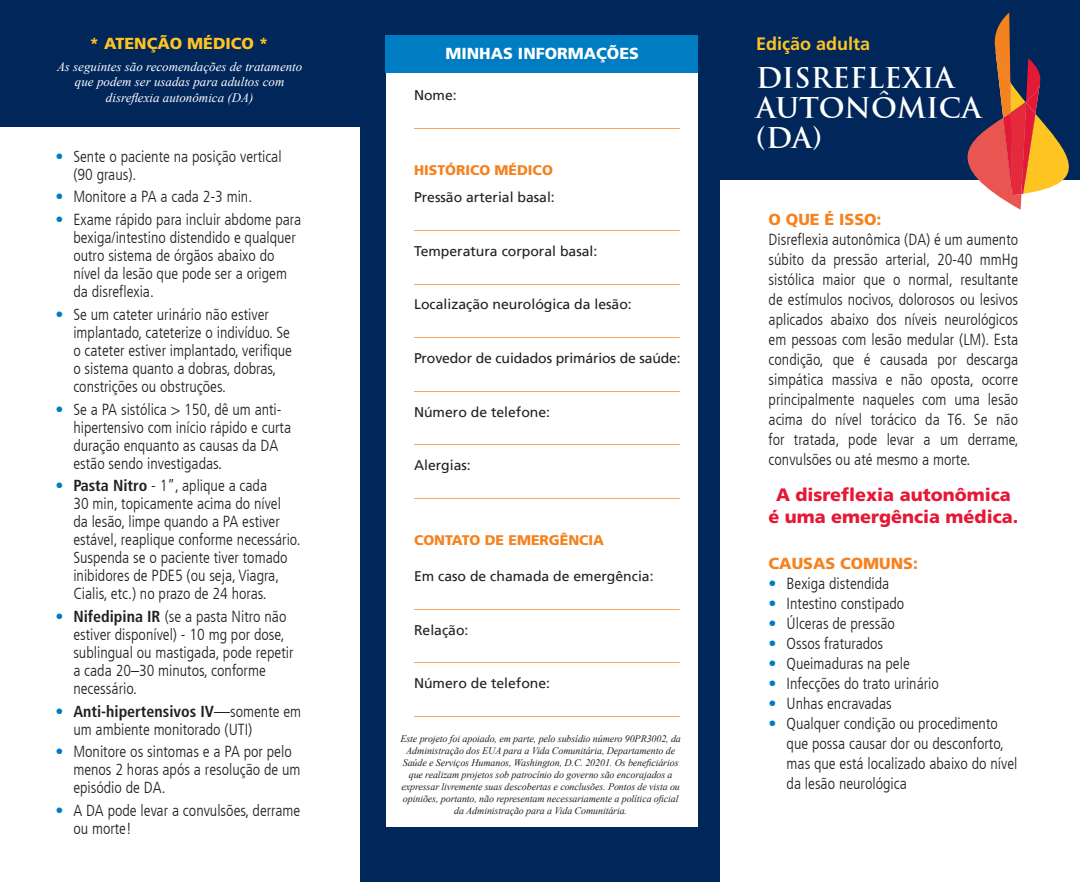
<style>
.page{position:relative;width:1080px;height:882px;background:#fff}
.page>*{position:absolute;margin:0;border:0;box-sizing:border-box;transform-origin:0 0}
.t1{font:700 28px "Trajan";color:#fff}
.t2{font:900 18px/21.6px "Frutiger";color:#e51836;text-align:center}
.t3{font:700 18px "Frutiger";color:#fec422}
.t4{font:300 condensed 16px/18px "Frutiger LT";color:#231f20}
.t5{font:900 16px "Frutiger";color:#f58220}
.t6{font:900 16px "Frutiger";color:#fff}
.t7{font:900 16px "Frutiger";color:#fec422}
.t8{font:14px "Frutiger LT";color:#f58220}
.t9{font:14px "Frutiger LT";color:#231f20}
.t10{font:900 14px "Frutiger";color:#f58220}
.t11{font:italic 13px/15.6px "Times New Roman";color:#fff;text-align:center}
.t12{font:italic 10px/12px "Times New Roman";letter-spacing:-.01em;color:#231f20;text-align:center}
.s1{color:#007cc2}
.s2{font-family:"Frutiger";font-weight:700}
</style>
<div class="page">
<div style="left:0;top:0;width:364px;height:127px;background:#00265a"></div>
<div style="left:360px;top:0;width:360px;height:882px;background:#00265a"></div>
<div style="left:386px;top:35px;width:312px;height:792px;background:#fff"></div>
<div style="left:386px;top:35px;width:312px;height:37px;background:#007cc2"></div>
<div style="left:710px;top:0;width:370px;height:179px;background:#00265a"></div>
<svg style="left:968px;top:12px;width:101px;height:198px"></svg>
<p class="t7" style="left:90px;top:34px;width:180px">* ATENÇÃO MÉDICO *</p>
<p class="t11" style="left:57px;top:58px;width:247px">As seguintes são recomendações de tratamento que podem ser usadas para adultos com disreflexia autonômica (DA)</p>
<p class="t4" style="left:73px;top:147px;width:210px;text-indent:-18px"><span class="s1">•</span> Sente o paciente na posição vertical (90 graus).</p>
<p class="t4" style="left:55px;top:188px;width:198px"><span class="s1">•</span> Monitore a PA a cada 2-3 min.</p>
<p class="t4" style="left:73px;top:211px;width:229px;text-indent:-18px"><span class="s1">•</span> Exame rápido para incluir abdome para bexiga/intestino distendido e qualquer outro sistema de órgãos abaixo do nível da lesão que pode ser a origem da disreflexia.</p>
<p class="t4" style="left:73px;top:306px;width:220px;text-indent:-18px"><span class="s1">•</span> Se um cateter urinário não estiver implantado, cateterize o indivíduo. Se o cateter estiver implantado, verifique o sistema quanto a dobras, dobras, constrições ou obstruções.</p>
<p class="t4" style="left:73px;top:400px;width:219px;text-indent:-18px"><span class="s1">•</span> Se a PA sistólica &gt; 150, dê um anti&shy;hipertensivo com início rápido e curta duração enquanto as causas da DA estão sendo investigadas.</p>
<p class="t4" style="left:73px;top:477px;width:229px;text-indent:-18px"><span class="s1">•</span> <span class="s2">Pasta Nitro</span> - 1”, aplique a cada<br>30 min, topicamente acima do nível<br>da lesão, limpe quando a PA estiver estável, reaplique conforme necessário.<br>Suspenda se o paciente tiver tomado inibidores de PDE5 (ou seja, Viagra, Cialis, etc.) no prazo de 24 horas.</p>
<p class="t4" style="left:73px;top:608px;width:222px;text-indent:-18px"><span class="s1">•</span> <span class="s2">Nifedipina IR</span> (se a pasta Nitro não estiver disponível) - 10 mg por dose, sublingual ou mastigada, pode repetir a cada 20–30 minutos, conforme necessário.</p>
<p class="t4" style="left:73px;top:702px;width:229px;text-indent:-18px"><span class="s1">•</span> <span class="s2">Anti-hipertensivos IV</span>—somente em um ambiente monitorado (UTI)</p>
<p class="t4" style="left:73px;top:743px;width:229px;text-indent:-18px"><span class="s1">•</span> Monitore os sintomas e a PA por pelo menos 2 horas após a resolução de um episódio de DA.</p>
<p class="t4" style="left:73px;top:802px;width:229px;text-indent:-18px"><span class="s1">•</span> A DA pode levar a convulsões, derrame ou morte!</p>
<p class="t6" style="left:446px;top:44px;width:195px">MINHAS INFORMAÇÕES</p>
<p class="t9" style="left:414px;top:87px;width:44px">Nome:</p>
<p class="t8" style="left:414px;top:114px;width:267px">______________________________________</p>
<p class="t10" style="left:414px;top:162px;width:140px">HISTÓRICO MÉDICO</p>
<p class="t9" style="left:414px;top:189px;width:142px">Pressão arterial basal:</p>
<p class="t8" style="left:414px;top:216px;width:267px">______________________________________</p>
<p class="t9" style="left:414px;top:243px;width:185px">Temperatura corporal basal:</p>
<p class="t8" style="left:414px;top:269px;width:267px">______________________________________</p>
<p class="t9" style="left:414px;top:296px;width:219px">Localização neurológica da lesão:</p>
<p class="t8" style="left:414px;top:323px;width:267px">______________________________________</p>
<p class="t9" style="left:414px;top:350px;width:268px">Provedor de cuidados primários de saúde:</p>
<p class="t8" style="left:414px;top:377px;width:267px">______________________________________</p>
<p class="t9" style="left:414px;top:403px;width:138px">Número de telefone:</p>
<p class="t8" style="left:414px;top:430px;width:267px">______________________________________</p>
<p class="t9" style="left:414px;top:457px;width:58px">Alergias:</p>
<p class="t8" style="left:414px;top:484px;width:267px">______________________________________</p>
<p class="t10" style="left:414px;top:532px;width:192px">CONTATO DE EMERGÊNCIA</p>
<p class="t9" style="left:414px;top:568px;width:241px">Em caso de chamada de emergência:</p>
<p class="t8" style="left:414px;top:595px;width:267px">______________________________________</p>
<p class="t9" style="left:414px;top:621px;width:56px">Relação:</p>
<p class="t8" style="left:414px;top:648px;width:267px">______________________________________</p>
<p class="t9" style="left:414px;top:675px;width:138px">Número de telefone:</p>
<p class="t8" style="left:414px;top:702px;width:267px">______________________________________</p>
<p class="t12" style="left:400px;top:732px;width:282px">Este projeto foi apoiado, em parte, pelo subsídio número 90PR3002, da Administração dos EUA para a Vida Comunitária, Departamento de Saúde e Serviços Humanos, Washington, D.C. 20201. Os beneficiários que realizam projetos sob patrocínio do governo são encorajados a expressar livremente suas descobertas e conclusões. Pontos de vista ou opiniões, portanto, não representam necessariamente a política oficial da Administração para a Vida Comunitária.</p>
<p class="t3" style="left:756px;top:33px;width:116px">Edição adulta</p>
<p class="t1" style="left:756px;top:60px;width:200px">DISREFLEXIA</p>
<p class="t1" style="left:756px;top:90px;width:227px">AUTONÔMICA</p>
<p class="t1" style="left:756px;top:120px;width:67px">(DA)</p>
<p class="t5" style="left:769px;top:210px;width:114px">O QUE É ISSO:</p>
<p class="t4" style="left:769px;top:230px;width:252px;line-height:20px;text-align:justify">Disreflexia autonômica (DA) é um aumento súbito da pressão arterial, 20-40 mmHg sistólica maior que o normal, resultante de estímulos nocivos, dolorosos ou lesivos aplicados abaixo dos níveis neurológicos em pessoas com lesão medular (LM). Esta condição, que é causada por descarga simpática massiva e não oposta, ocorre principalmente naqueles com uma lesão acima do nível torácico da T6. Se não for tratada, pode levar a um derrame, convulsões ou até mesmo a morte.</p>
<p class="t2" style="left:769px;top:484px;width:251px">A disreflexia autonômica é uma emergência médica.</p>
<p class="t5" style="left:769px;top:554px;width:151px">CAUSAS COMUNS:</p>
<p class="t4" style="left:769px;top:575px;width:122px"><span class="s1">•</span> Bexiga distendida</p>
<p class="t4" style="left:769px;top:595px;width:137px"><span class="s1">•</span> Intestino constipado</p>
<p class="t4" style="left:769px;top:615px;width:128px"><span class="s1">•</span> Úlceras de pressão</p>
<p class="t4" style="left:769px;top:635px;width:116px"><span class="s1">•</span> Ossos fraturados</p>
<p class="t4" style="left:769px;top:655px;width:143px"><span class="s1">•</span> Queimaduras na pele</p>
<p class="t4" style="left:769px;top:675px;width:172px"><span class="s1">•</span> Infecções do trato urinário</p>
<p class="t4" style="left:769px;top:695px;width:125px"><span class="s1">•</span> Unhas encravadas</p>
<p class="t4" style="left:787px;top:714px;width:232px;line-height:20px;text-indent:-18px"><span class="s1">•</span> Qualquer condição ou procedimento que possa causar dor ou desconforto, mas que está localizado abaixo do nível da lesão neurológica</p>
</div>
